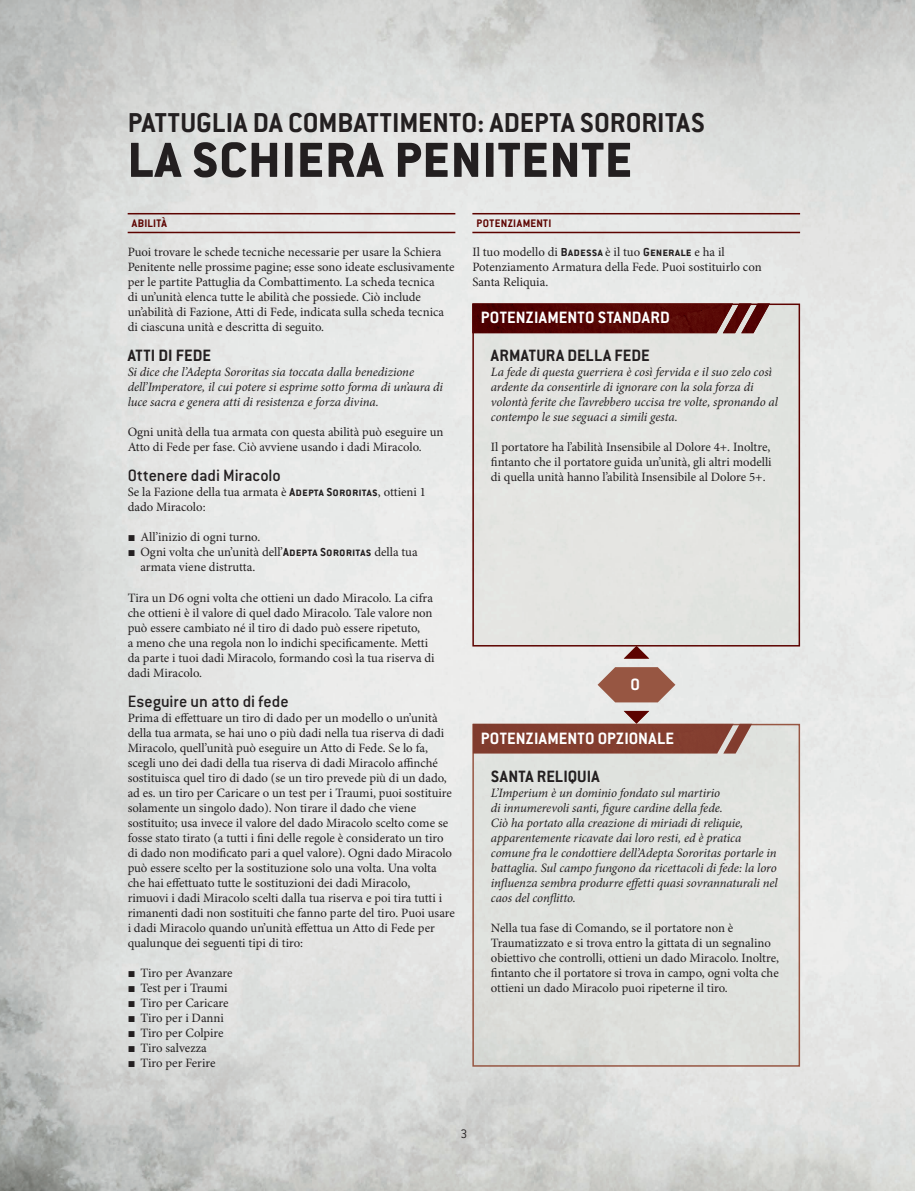
<style>
.page{position:relative;width:915px;height:1191px;background:#fff}
.page>*{position:absolute;margin:0;border:0;box-sizing:border-box;transform-origin:0 0}
.t1{font:800 54px "Conduit ITC Std";letter-spacing:.02em;color:#231f20}
.t2{font:700 30px "Conduit ITC Std";letter-spacing:.005em;color:#231f20}
.t3{font:700 18px "Conduit ITC Std";letter-spacing:.01em;color:#fff}
.t4{font:700 18px "Conduit ITC Std";letter-spacing:.005em;color:#231f20}
.t5{font:500 18px "Conduit ITC Std";letter-spacing:-.005em;color:#231f20}
.t6{font:300 13.5px "Conduit ITC Std";color:#231f20}
.t7{font:12.75px/15px "Minion Pro";color:#231f20}
.t8{font:italic 12.75px/15px "Minion Pro";letter-spacing:-.01em;color:#231f20}
.t9{font:700 12px "Conduit ITC Std";letter-spacing:.03em;color:#5d0300}
.s1{font-family:"Conduit ITC Std";font-weight:700}
.s2{font-family:"Arial"}
</style>
<div class="page">
<img style="left:0;top:0;width:914px;height:1191px">
<hr style="left:128px;top:232px;width:327px;height:1px;background:#5d0300">
<hr style="left:128px;top:213px;width:327px;height:1px;background:#5d0300">
<hr style="left:472px;top:232px;width:327px;height:1px;background:#5d0300">
<hr style="left:472px;top:213px;width:327px;height:1px;background:#5d0300">
<div style="left:473px;top:304px;width:326px;height:342px;background:#e4e4e1"></div>
<div style="left:472px;top:303px;width:327px;height:343px;border:2px solid #5d0300"></div>
<div style="left:473px;top:724px;width:326px;height:342px;background:#dfe2de"></div>
<div style="left:472px;top:724px;width:327px;height:342px;border:2px solid #975642"></div>
<img style="left:472px;top:303px;width:297px;height:30px">
<svg style="left:472px;top:646px;width:279px;height:107px"></svg>
<h2 class="t2" style="left:128px;top:104px;width:578px">PATTUGLIA DA COMBATTIMENTO: ADEPTA SORORITAS</h2>
<h1 class="t1" style="left:128px;top:127px;width:506px">LA SCHIERA PENITENTE</h1>
<p class="t9" style="left:132px;top:216px;width:36px">ABILITÀ</p>
<p class="t7" style="left:128px;top:245px;width:328px">Puoi trovare le schede tecniche necessarie per usare la Schiera Penitente nelle prossime pagine; esse sono ideate esclusivamente per le partite Pattuglia da Combattimento. La scheda tecnica<br>di un’unità elenca tutte le abilità che possiede. Ciò include un’abilità di Fazione, Atti di Fede, indicata sulla scheda tecnica di ciascuna unità e descritta di seguito.</p>
<h3 class="t4" style="left:128px;top:345px;width:85px">ATTI DI FEDE</h3>
<p class="t8" style="left:128px;top:365px;width:317px">Si dice che l’Adepta Sororitas sia toccata dalla benedizione dell’Imperatore, il cui potere si esprime sotto forma di un’aura di luce sacra e genera atti di resistenza e forza divina.</p>
<p class="t7" style="left:128px;top:425px;width:317px">Ogni unità della tua armata con questa abilità può eseguire un<br>Atto di Fede per fase. Ciò avviene usando i dadi Miracolo.</p>
<h3 class="t5" style="left:128px;top:465px;width:154px">Ottenere dadi Miracolo</h3>
<p class="t7" style="left:128px;top:485px;width:300px">Se la Fazione della tua armata è <span class="s1">Adepta Sororitas</span>, ottieni 1 dado Miracolo:</p>
<p class="t7" style="left:128px;top:530px;width:134px"><span class="s2">■</span> All’inizio di ogni turno.</p>
<p class="t7" style="left:140px;top:545px;width:279px;text-indent:-13px"><span class="s2">■</span> Ogni volta che un’unità dell’<span class="s1">Adepta Sororitas</span> della tua armata viene distrutta.</p>
<p class="t7" style="left:128px;top:590px;width:308px">Tira un D6 ogni volta che ottieni un dado Miracolo. La cifra che ottieni è il valore di quel dado Miracolo. Tale valore non può essere cambiato né il tiro di dado può essere ripetuto,<br>a meno che una regola non lo indichi specificamente. Metti da parte i tuoi dadi Miracolo, formando così la tua riserva di dadi Miracolo.</p>
<h3 class="t5" style="left:128px;top:690px;width:162px">Eseguire un atto di fede</h3>
<p class="t7" style="left:128px;top:710px;width:328px">Prima di effettuare un tiro di dado per un modello o un’unità della tua armata, se hai uno o più dadi nella tua riserva di dadi Miracolo, quell’unità può eseguire un Atto di Fede. Se lo fa, scegli uno dei dadi della tua riserva di dadi Miracolo affinché sostituisca quel tiro di dado (se un tiro prevede più di un dado, ad es. un tiro per Caricare o un test per i Traumi, puoi sostituire solamente un singolo dado). Non tirare il dado che viene sostituito; usa invece il valore del dado Miracolo scelto come se fosse stato tirato (a tutti i fini delle regole è considerato un tiro di dado non modificato pari a quel valore). Ogni dado Miracolo può essere scelto per la sostituzione solo una volta. Una volta che hai effettuato tutte le sostituzioni dei dadi Miracolo,<br>rimuovi i dadi Miracolo scelti dalla tua riserva e poi tira tutti i rimanenti dadi non sostituiti che fanno parte del tiro. Puoi usare i dadi Miracolo quando un’unità effettua un Atto di Fede per qualunque dei seguenti tipi di tiro:</p>
<p class="t7" style="left:128px;top:965px;width:106px"><span class="s2">■</span> Tiro per Avanzare</p>
<p class="t7" style="left:128px;top:980px;width:101px"><span class="s2">■</span> Test per i Traumi</p>
<p class="t7" style="left:128px;top:995px;width:102px"><span class="s2">■</span> Tiro per Caricare</p>
<p class="t7" style="left:128px;top:1010px;width:98px"><span class="s2">■</span> Tiro per i Danni</p>
<p class="t7" style="left:128px;top:1025px;width:97px"><span class="s2">■</span> Tiro per Colpire</p>
<p class="t7" style="left:128px;top:1040px;width:80px"><span class="s2">■</span> Tiro salvezza</p>
<p class="t7" style="left:128px;top:1055px;width:89px"><span class="s2">■</span> Tiro per Ferire</p>
<p class="t9" style="left:476px;top:216px;width:76px">POTENZIAMENTI</p>
<p class="t7" style="left:472px;top:245px;width:291px">Il tuo modello di <span class="s1">Badessa</span> è il tuo <span class="s1">Generale</span> e ha il<br>Potenziamento Armatura della Fede. Puoi sostituirlo con<br>Santa Reliquia.</p>
<h3 class="t3" style="left:480px;top:307px;width:190px">POTENZIAMENTO STANDARD</h3>
<h3 class="t4" style="left:490px;top:345px;width:160px">ARMATURA DELLA FEDE</h3>
<p class="t8" style="left:490px;top:365px;width:288px">La fede di questa guerriera è così fervida e il suo zelo così ardente da consentirle di ignorare con la sola forza di volontà ferite che l’avrebbero uccisa tre volte, spronando al contempo le sue seguaci a simili gesta.</p>
<p class="t7" style="left:490px;top:440px;width:282px;text-align:justify">Il portatore ha l’abilità Insensibile al Dolore 4+. Inoltre, fintanto che il portatore guida un’unità, gli altri modelli di quella unità hanno l’abilità Insensibile al Dolore 5+.</p>
<h3 class="t3" style="left:630px;top:674px;width:11px">O</h3>
<h3 class="t3" style="left:480px;top:727px;width:195px">POTENZIAMENTO OPZIONALE</h3>
<h3 class="t4" style="left:490px;top:765px;width:110px">SANTA RELIQUIA</h3>
<p class="t8" style="left:490px;top:785px;width:288px">L’Imperium è un dominio fondato sul martirio<br>di innumerevoli santi, figure cardine della fede.<br>Ciò ha portato alla creazione di miriadi di reliquie, apparentemente ricavate dai loro resti, ed è pratica comune fra le condottiere dell’Adepta Sororitas portarle in battaglia. Sul campo fungono da ricettacoli di fede: la loro influenza sembra produrre effetti quasi sovrannaturali nel caos del conflitto.</p>
<p class="t7" style="left:490px;top:920px;width:289px">Nella tua fase di Comando, se il portatore non è Traumatizzato e si trova entro la gittata di un segnalino obiettivo che controlli, ottieni un dado Miracolo. Inoltre, fintanto che il portatore si trova in campo, ogni volta che ottieni un dado Miracolo puoi ripeterne il tiro.</p>
<p class="t6" style="left:460px;top:1126px;width:8px">3</p>
</div>
